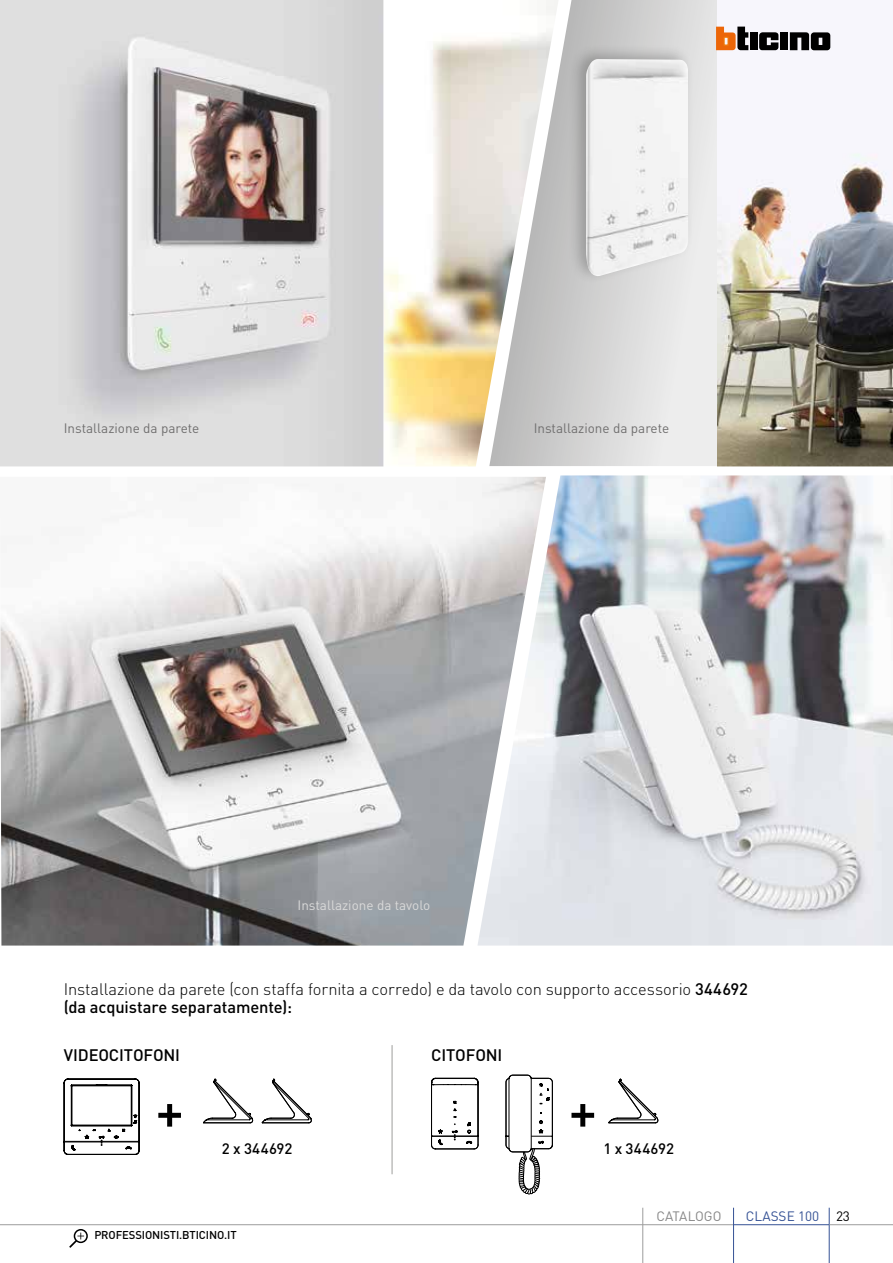
<style>
.page{position:relative;width:893px;height:1263px;background:#fff}
.page>*{position:absolute;margin:0;border:0;box-sizing:border-box;transform-origin:0 0}
.t1{font:500 52.5px "DIN Pro";color:#000}
.t2{font:300 16.5px/18px "DIN Pro";letter-spacing:-.01em;color:#000}
.t3{font:500 16.5px "DIN Pro";letter-spacing:-.01em;color:#000}
.t4{font:500 15px "DIN Pro";letter-spacing:.02em;color:#000}
.t5{font:13.5px "DIN Pro";color:#706f6f}
.t6{font:13.5px "DIN Pro";color:#dadada}
.t7{font:13.5px "DIN Pro";letter-spacing:.01em;color:#355295}
.t8{font:13.5px "DIN Pro";color:#878787}
.t9{font:13.5px "DIN Pro";color:#000}
.t10{font:500 11.25px "DIN Pro";letter-spacing:-.01em;color:#000}
.s1{font-weight:500}
</style>
<div class="page">
<hr style="left:0;top:1224px;width:733px;height:1px;background:#9d9d9c">
<div style="left:74px;top:1229px;width:14px;height:14px;border:2px solid #000;border-radius:50%"></div>
<svg style="left:69px;top:1232px;width:15px;height:16px"></svg>
<hr style="left:829px;top:1208px;width:1px;height:55px;background:#355295">
<hr style="left:733px;top:1208px;width:1px;height:55px;background:#355295">
<hr style="left:733px;top:1224px;width:96px;height:1px;background:#355295">
<hr style="left:829px;top:1224px;width:64px;height:1px;background:#9d9d9c">
<hr style="left:642px;top:1208px;width:1px;height:55px;background:#9d9d9c">
<svg style="left:559px;top:0;width:158px;height:466px;background:#ddd"></svg>
<img style="left:546px;top:475px;width:347px;height:470px">
<img style="left:0;top:477px;width:546px;height:468px">
<div style="left:568px;top:43px;width:126px;height:241px;background:#000;opacity:.23"></div>
<img style="left:586px;top:59px;width:102px;height:217px">
<img style="left:717px;top:26px;width:176px;height:440px">
<img style="left:0;top:0;width:384px;height:466px">
<img style="left:384px;top:0;width:175px;height:466px">
<svg style="left:63px;top:1078px;width:77px;height:77px"></svg>
<svg style="left:505px;top:1074px;width:48px;height:120px"></svg>
<svg style="left:431px;top:1077px;width:48px;height:73px"></svg>
<svg style="left:203px;top:1078px;width:50px;height:45px"></svg>
<svg style="left:262px;top:1078px;width:50px;height:45px"></svg>
<svg style="left:608px;top:1078px;width:50px;height:45px"></svg>
<hr style="left:392px;top:1045px;width:1px;height:129px;background:#9d9d9c">
<div style="left:750px;top:32px;width:8px;height:18px;background:#000"></div>
<div style="left:780px;top:32px;width:8px;height:18px;background:#000"></div>
<svg style="left:716px;top:27px;width:32px;height:23px"></svg>
<svg style="left:759px;top:32px;width:19px;height:18px"></svg>
<svg style="left:790px;top:32px;width:40px;height:18px"></svg>
<p class="t5" style="left:64px;top:419px;width:137px">Installazione da parete</p>
<p class="t5" style="left:534px;top:419px;width:137px">Installazione da parete</p>
<p class="t6" style="left:298px;top:896px;width:134px">Installazione da tavolo</p>
<p class="t2" style="left:64px;top:980px;width:686px">Installazione da parete (con staffa fornita a corredo) e da tavolo con supporto accessorio <span class="s1">344692 (da acquistare separatamente):</span></p>
<p class="t3" style="left:64px;top:1044px;width:118px">VIDEOCITOFONI</p>
<p class="t3" style="left:431px;top:1044px;width:73px">CITOFONI</p>
<h1 class="t1" style="left:156px;top:1075px;width:29px">+</h1>
<h1 class="t1" style="left:569px;top:1075px;width:29px">+</h1>
<p class="t4" style="left:222px;top:1138px;width:72px">2 x 344692</p>
<p class="t4" style="left:603px;top:1138px;width:72px">1 x 344692</p>
<p class="t10" style="left:94px;top:1227px;width:144px">PROFESSIONISTI.BTICINO.IT</p>
<p class="t8" style="left:656px;top:1207px;width:67px">CATALOGO</p>
<p class="t7" style="left:746px;top:1207px;width:75px">CLASSE 100</p>
<p class="t9" style="left:836px;top:1207px;width:15px">23</p>
</div>
